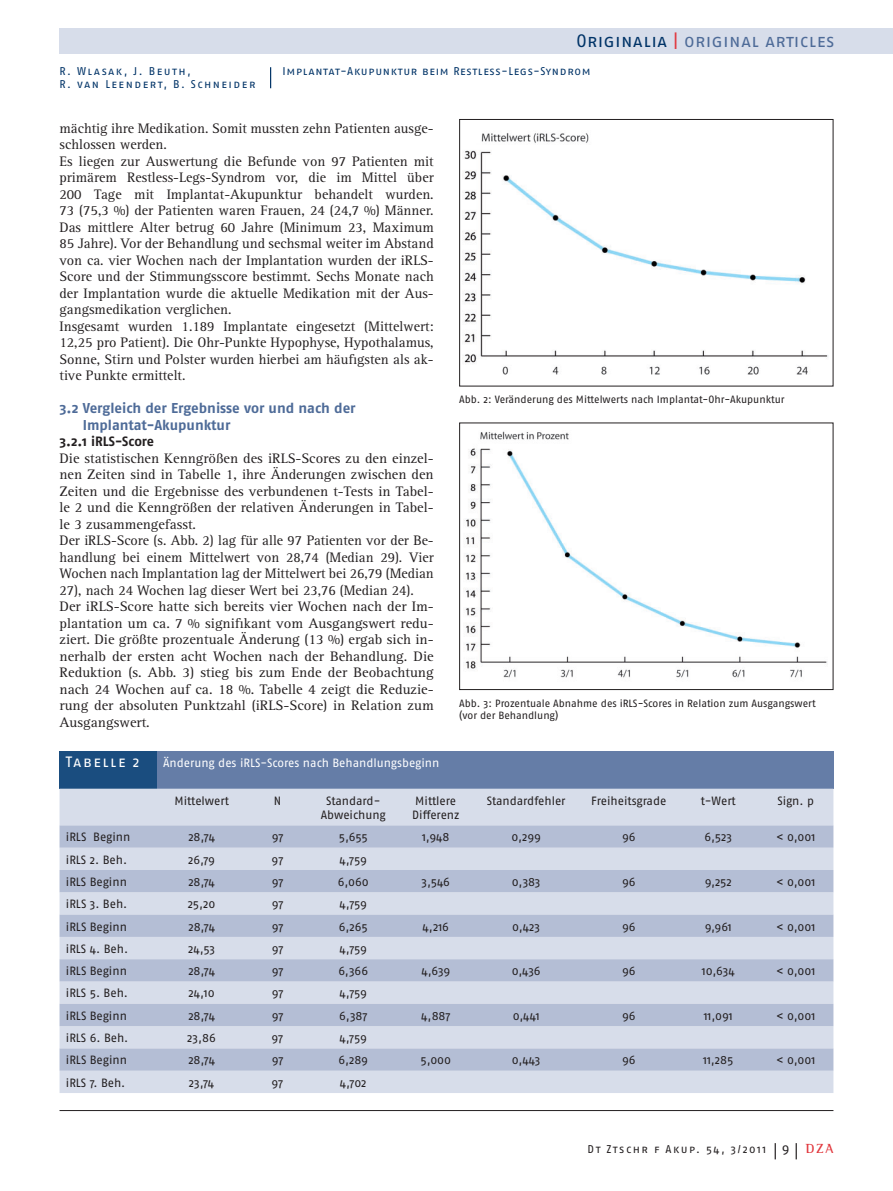
<style>
.page{position:relative;width:893px;height:1191px;background:#fff}
.page>*{position:absolute;margin:0;border:0;box-sizing:border-box;transform-origin:0 0}
.t1{font:18px "Fago Pro";letter-spacing:.02em;color:#4e6b98}
.t2{font:15px "Fago Pro";letter-spacing:.1em;color:#fff}
.t3{font:14.25px/16.5px "Rotis Serif Pro";color:#231f20}
.t4{font:700 14.25px/16.5px "Fago Pro";letter-spacing:-.005em;color:#4e6b98}
.t5{font:700 13.5px "Fago Pro";color:#231f20}
.t6{font:12px/14.4px "Fago Pro";letter-spacing:-.01em;color:#231f20;text-align:center}
.t7{font:12px "Fago Pro";color:#fff}
.t8{font:11.25px "Fago Pro";letter-spacing:.06em;color:#003367}
.t9{font:11.25px/13.5px "Fago Pro";letter-spacing:.13em;color:#003367}
.t10{font:11.25px "Fago Pro";letter-spacing:.13em;color:#231f20}
.t11{font:10.5px/12.6px "Fago Pro";color:#231f20}
.s1{color:#003367}
.s2{color:#e1373d}
.s3{font-size:13.5px}
.s4{font-family:"Rotis Semi Serif Pro";font-weight:700;font-size:13.5px;color:#e1373d}
</style>
<div class="page">
<hr style="left:60px;top:1110px;width:773px;height:1px;background:#231f20">
<div style="left:60px;top:29px;width:833px;height:25px;background:#d7ddea"></div>
<svg style="left:775px;top:1143px;width:1px;height:16px"></svg>
<svg style="left:796px;top:1143px;width:1px;height:16px"></svg>
<svg style="left:270px;top:67px;width:1px;height:21px"></svg>
<div style="left:60px;top:751px;width:97px;height:37px;background:#1a4d7f"></div>
<div style="left:157px;top:751px;width:676px;height:37px;background:#657da7"></div>
<div style="left:60px;top:788px;width:773px;height:305px;background:#d7ddea"></div>
<svg style="left:60px;top:825px;width:773px;height:245px;fill:#b4bed5"></svg>
<img style="left:462px;top:133px;width:366px;height:242px">
<div style="left:459px;top:119px;width:374px;height:267px;border:1px solid #231f20"></div>
<img style="left:464px;top:431px;width:363px;height:247px">
<div style="left:459px;top:422px;width:374px;height:268px;border:1px solid #231f20"></div>
<p class="t1" style="left:577px;top:34px;width:259px"><span class="s1">Originalia</span> <span class="s2">|</span> original articles</p>
<p class="t9" style="left:60px;top:65px;width:197px">R. Wlasak, J. Beuth,<br>R. van Leendert, B. Schneider</p>
<p class="t8" style="left:282px;top:67px;width:310px">Implantat-Akupunktur beim Restless-Legs-Syndrom</p>
<p class="t3" style="left:60px;top:121px;width:376px">mächtig ihre Medikation. Somit mussten zehn Patienten ausge&shy;schlossen werden.<br>Es liegen zur Auswertung die Befunde von 97 Patienten mit pri märem Restless-Legs-Syndrom vor, die im Mittel über 200 Tage mit Implantat-Akupunktur behandelt wurden.<br>73 (75,3 %) der Patienten waren Frauen, 24 (24,7 %) Männer.<br>Das mittlere Alter betrug 60 Jahre (Minimum 23, Maximum 85 Jahre). Vor der Behandlung und sechsmal weiter im Abstand von ca. vier Wochen nach der Implantation wurden der iRLS-Score und der Stimmungsscore bestimmt. Sechs Monate nach der Implantation wurde die aktuelle Medikation mit der Aus&shy;gangsmedikation verglichen.<br>Insgesamt wurden 1.189 Implantate eingesetzt (Mittelwert:<br>12,25 pro Patient). Die Ohr-Punkte Hypophyse, Hypothalamus, Sonne, Stirn und Polster wurden hierbei am häufigsten als ak&shy;tive Punkte ermittelt.</p>
<p class="t4" style="left:83px;top:401px;width:274px;text-indent:-23px">3.2 Vergleich der Ergebnisse vor und nach der<br>Implantat-Akupunktur</p>
<p class="t5" style="left:60px;top:436px;width:96px">3.2.1 iRLS-Score</p>
<p class="t3" style="left:60px;top:451px;width:376px">Die statistischen Kenngrößen des iRLS-Scores zu den einzel&shy;nen Zeiten sind in Tabelle 1, ihre Änderungen zwischen den Zeiten und die Ergebnisse des verbundenen t-Tests in Tabel&shy;le 2 und die Kenngrößen der relativen Änderungen in Tabel&shy;le 3 zusammengefasst.<br>Der iRLS-Score (s. Abb. 2) lag für alle 97 Patienten vor der Be&shy;handlung bei einem Mittelwert von 28,74 (Median 29). Vier Wochen nach Implantation lag der Mittelwert bei 26,79 (Median 27), nach 24 Wochen lag dieser Wert bei 23,76 (Median 24).<br>Der iRLS-Score hatte sich bereits vier Wochen nach der Im&shy;plantation um ca. 7 % signifikant vom Ausgangswert redu&shy;ziert. Die größte prozentuale Änderung (13 %) ergab sich in&shy;nerhalb der ersten acht Wochen nach der Behandlung. Die Reduktion (s. Abb. 3) stieg bis zum Ende der Beobachtung nach 24 Wochen auf ca. 18 %. Tabelle 4 zeigt die Reduzie&shy;rung der absoluten Punktzahl (iRLS-Score) in Relation zum Ausgangswert.</p>
<p class="t2" style="left:66px;top:756px;width:75px">Tabelle 2</p>
<p class="t7" style="left:163px;top:758px;width:278px">Änderung des iRLS-Scores nach Behandlungsbeginn</p>
<p class="t6" style="left:174px;top:794px;width:56px">Mittelwert</p>
<p class="t6" style="left:274px;top:794px;width:9px">N</p>
<p class="t6" style="left:321px;top:794px;width:67px">Standard-<br>Abweichung</p>
<p class="t6" style="left:412px;top:794px;width:49px;text-align:left">Mittlere<br>Differenz</p>
<p class="t6" style="left:487px;top:794px;width:80px">Standardfehler</p>
<p class="t6" style="left:591px;top:794px;width:77px">Freiheitsgrade</p>
<p class="t6" style="left:701px;top:794px;width:37px">t-Wert</p>
<p class="t6" style="left:777px;top:794px;width:38px">Sign. p</p>
<p class="t6" style="left:66px;top:831px;width:66px">iRLS Beginn</p>
<p class="t6" style="left:188px;top:831px;width:28px">28,74</p>
<p class="t6" style="left:272px;top:831px;width:13px">97</p>
<p class="t6" style="left:339px;top:831px;width:30px">5,655</p>
<p class="t6" style="left:422px;top:831px;width:29px">1,948</p>
<p class="t6" style="left:511px;top:831px;width:31px">0,299</p>
<p class="t6" style="left:622px;top:831px;width:15px">96</p>
<p class="t6" style="left:705px;top:831px;width:29px">6,523</p>
<p class="t6" style="left:776px;top:831px;width:41px">&lt; 0,001</p>
<p class="t6" style="left:66px;top:853px;width:63px">iRLS 2. Beh.</p>
<p class="t6" style="left:188px;top:853px;width:28px">26,79</p>
<p class="t6" style="left:272px;top:853px;width:13px">97</p>
<p class="t6" style="left:339px;top:853px;width:29px">4,759</p>
<p class="t6" style="left:66px;top:875px;width:63px">iRLS Beginn</p>
<p class="t6" style="left:188px;top:875px;width:28px">28,74</p>
<p class="t6" style="left:272px;top:875px;width:13px">97</p>
<p class="t6" style="left:338px;top:875px;width:33px">6,060</p>
<p class="t6" style="left:422px;top:875px;width:30px">3,546</p>
<p class="t6" style="left:512px;top:875px;width:30px">0,383</p>
<p class="t6" style="left:622px;top:875px;width:15px">96</p>
<p class="t6" style="left:705px;top:875px;width:29px">9,252</p>
<p class="t6" style="left:776px;top:875px;width:41px">&lt; 0,001</p>
<p class="t6" style="left:66px;top:897px;width:63px">iRLS 3. Beh.</p>
<p class="t6" style="left:188px;top:897px;width:29px">25,20</p>
<p class="t6" style="left:272px;top:897px;width:13px">97</p>
<p class="t6" style="left:339px;top:897px;width:29px">4,759</p>
<p class="t6" style="left:66px;top:920px;width:63px">iRLS Beginn</p>
<p class="t6" style="left:188px;top:920px;width:28px">28,74</p>
<p class="t6" style="left:272px;top:920px;width:13px">97</p>
<p class="t6" style="left:339px;top:920px;width:31px">6,265</p>
<p class="t6" style="left:423px;top:920px;width:28px">4,216</p>
<p class="t6" style="left:512px;top:920px;width:29px">0,423</p>
<p class="t6" style="left:622px;top:920px;width:15px">96</p>
<p class="t6" style="left:705px;top:920px;width:29px">9,961</p>
<p class="t6" style="left:776px;top:920px;width:41px">&lt; 0,001</p>
<p class="t6" style="left:66px;top:942px;width:64px">iRLS 4. Beh.</p>
<p class="t6" style="left:188px;top:942px;width:29px">24,53</p>
<p class="t6" style="left:272px;top:942px;width:13px">97</p>
<p class="t6" style="left:339px;top:942px;width:29px">4,759</p>
<p class="t6" style="left:66px;top:964px;width:63px">iRLS Beginn</p>
<p class="t6" style="left:188px;top:964px;width:28px">28,74</p>
<p class="t6" style="left:272px;top:964px;width:13px">97</p>
<p class="t6" style="left:338px;top:964px;width:31px">6,366</p>
<p class="t6" style="left:421px;top:964px;width:30px">4,639</p>
<p class="t6" style="left:512px;top:964px;width:31px">0,436</p>
<p class="t6" style="left:622px;top:964px;width:15px">96</p>
<p class="t6" style="left:702px;top:964px;width:35px">10,634</p>
<p class="t6" style="left:776px;top:964px;width:41px">&lt; 0,001</p>
<p class="t6" style="left:66px;top:987px;width:64px">iRLS 5. Beh.</p>
<p class="t6" style="left:188px;top:987px;width:28px">24,10</p>
<p class="t6" style="left:272px;top:987px;width:13px">97</p>
<p class="t6" style="left:339px;top:987px;width:29px">4,759</p>
<p class="t6" style="left:66px;top:1009px;width:63px">iRLS Beginn</p>
<p class="t6" style="left:188px;top:1009px;width:28px">28,74</p>
<p class="t6" style="left:272px;top:1009px;width:13px">97</p>
<p class="t6" style="left:339px;top:1009px;width:30px">6,387</p>
<p class="t6" style="left:421px;top:1009px;width:31px">4,887</p>
<p class="t6" style="left:513px;top:1009px;width:29px">0,441</p>
<p class="t6" style="left:622px;top:1009px;width:15px">96</p>
<p class="t6" style="left:704px;top:1009px;width:31px">11,091</p>
<p class="t6" style="left:776px;top:1009px;width:41px">&lt; 0,001</p>
<p class="t6" style="left:66px;top:1031px;width:64px">iRLS 6. Beh.</p>
<p class="t6" style="left:187px;top:1031px;width:30px">23,86</p>
<p class="t6" style="left:272px;top:1031px;width:13px">97</p>
<p class="t6" style="left:339px;top:1031px;width:29px">4,759</p>
<p class="t6" style="left:66px;top:1053px;width:63px">iRLS Beginn</p>
<p class="t6" style="left:188px;top:1053px;width:28px">28,74</p>
<p class="t6" style="left:272px;top:1053px;width:13px">97</p>
<p class="t6" style="left:339px;top:1053px;width:31px">6,289</p>
<p class="t6" style="left:420px;top:1053px;width:32px">5,000</p>
<p class="t6" style="left:512px;top:1053px;width:30px">0,443</p>
<p class="t6" style="left:622px;top:1053px;width:15px">96</p>
<p class="t6" style="left:703px;top:1053px;width:32px">11,285</p>
<p class="t6" style="left:776px;top:1053px;width:41px">&lt; 0,001</p>
<p class="t6" style="left:66px;top:1076px;width:61px">iRLS 7. Beh.</p>
<p class="t6" style="left:189px;top:1076px;width:27px">23,74</p>
<p class="t6" style="left:272px;top:1076px;width:13px">97</p>
<p class="t6" style="left:340px;top:1076px;width:28px">4,702</p>
<p class="t11" style="left:459px;top:394px;width:327px">Abb. 2: Veränderung des Mittelwerts nach Implantat-Ohr-Akupunktur</p>
<p class="t11" style="left:459px;top:697px;width:358px">Abb. 3: Prozentuale Abnahme des iRLS-Scores in Relation zum Ausgangswert (vor der Behandlung)</p>
<p class="t10" style="left:588px;top:1144px;width:247px">Dt Ztschr f Akup. 54, 3/2011 <span class="s3">9</span> <span class="s4">DZA</span></p>
</div>
